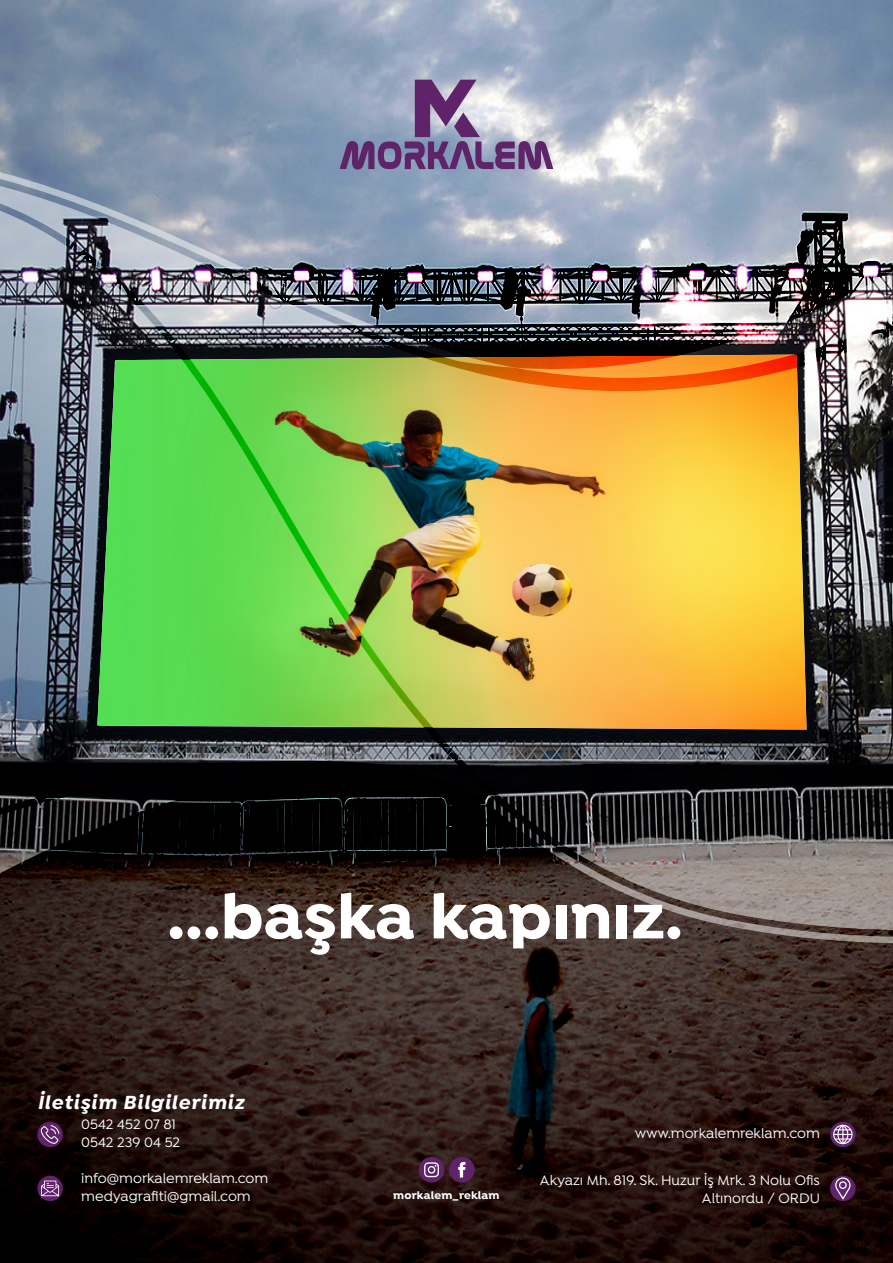
<style>
.page{position:relative;width:893px;height:1263px;background:#fff}
.page>*{position:absolute;margin:0;border:0;box-sizing:border-box;transform-origin:0 0}
.t1{font:700 67.2px "Isidora";color:#fff}
.t2{font:italic 700 20.25px "Isidora";letter-spacing:.05em;color:#fff}
.t3{font:500 14.7px/18px "Isidora";color:#fff}
.t4{font:700 11.55px "Isidora";letter-spacing:.02em;color:#fff}
</style>
<div class="page">
<svg style="left:0;top:0;width:893px;height:179px;background:#8d9eb4"></svg>
<svg style="left:0;top:937px;width:893px;height:326px;background:#2b1a17"></svg>
<svg style="left:0;top:179px;width:893px;height:25px;background:#95a5ba"></svg>
<img style="left:0;top:204px;width:893px;height:733px">
<svg style="left:340px;top:80px;width:213px;height:89px;background:#978dae"></svg>
<div style="left:830px;top:1176px;width:26px;height:25px;background:#5e2368;border-radius:13px"></div>
<svg style="left:830px;top:1122px;width:26px;height:25px"></svg>
<svg style="left:37px;top:1176px;width:26px;height:25px"></svg>
<div style="left:37px;top:1122px;width:26px;height:25px;background:#5e2368;border-radius:13px"></div>
<div style="left:419px;top:1157px;width:25px;height:25px;background:#5e2368;border-radius:50%"></div>
<div style="left:449px;top:1157px;width:26px;height:25px;background:#5e2368;border-radius:50%"></div>
<svg style="left:835px;top:1177px;width:16px;height:22px"></svg>
<svg style="left:833px;top:1125px;width:20px;height:19px"></svg>
<svg style="left:41px;top:1180px;width:18px;height:16px"></svg>
<svg style="left:41px;top:1125px;width:18px;height:19px"></svg>
<svg style="left:424px;top:1162px;width:15px;height:15px"></svg>
<svg style="left:458px;top:1162px;width:7px;height:15px"></svg>
<h1 class="t1" style="left:167px;top:875px;width:517px">...başka kapınız.</h1>
<h2 class="t2" style="left:37px;top:1090px;width:208px">İletişim Bilgilerimiz</h2>
<p class="t3" style="left:81px;top:1116px;width:100px">0542 452 07 81<br>0542 239 04 52</p>
<p class="t3" style="left:81px;top:1170px;width:189px">info@morkalemreklam.com medyagrafiti@gmail.com</p>
<p class="t4" style="left:393px;top:1188px;width:108px">morkalem_reklam</p>
<p class="t3" style="left:635px;top:1125px;width:187px">www.morkalemreklam.com</p>
<p class="t3" style="left:540px;top:1172px;width:281px;text-align:right">Akyazı Mh. 819. Sk. Huzur İş Mrk. 3 Nolu Ofis<br>Altınordu / ORDU</p>
</div>
